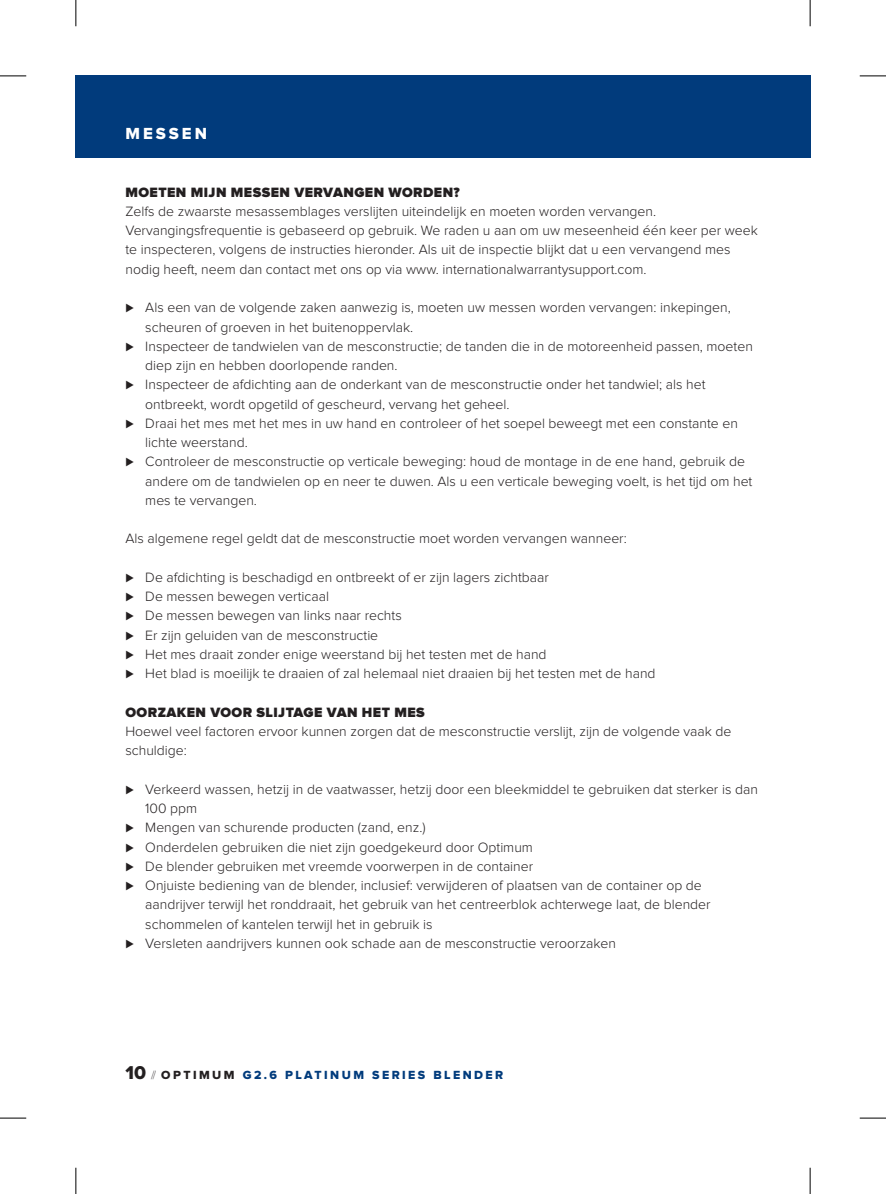
<style>
.page{position:relative;width:886px;height:1194px;background:#fff}
.page>*{position:absolute;margin:0;border:0;box-sizing:border-box;transform-origin:0 0}
.Page_Header_Right_Pa{font:16.62px "Proxima Nova Extrabld";letter-spacing:.18em;color:#fff}
.Body_no_indent_ENGLI{font:300 14px/19.2px "Proxima Nova";color:#231f20}
.Body_no_indent_ENGLI-2{font:900 14px "Proxima Nova";letter-spacing:.03em;color:#231f20}
.t1{font:12.25px "Proxima Nova Extrabld";letter-spacing:.2em;color:#013b7c}
.s1{font-size:19.25px;color:#231f20}
.s2{font-family:"Proxima Nova";font-weight:100;color:#231f20}
.s3{color:#231f20}
</style>
<div class="page">
<div style="left:76px;top:76px;width:734px;height:82px;background:#013b7c"></div>
<svg style="left:0;top:75px;width:26px;height:2px"></svg>
<svg style="left:860px;top:75px;width:26px;height:2px"></svg>
<svg style="left:0;top:1117px;width:26px;height:1px"></svg>
<svg style="left:860px;top:1117px;width:26px;height:1px"></svg>
<svg style="left:75px;top:0;width:2px;height:26px"></svg>
<svg style="left:75px;top:1167px;width:2px;height:26px"></svg>
<svg style="left:810px;top:0;width:1px;height:26px"></svg>
<svg style="left:810px;top:1167px;width:1px;height:26px"></svg>
<p class="Page_Header_Right_Pa" style="left:125px;top:126px;width:83px">MESSEN</p>
<p class="Body_no_indent_ENGLI-2" style="left:125px;top:186px;width:336px">MOETEN MIJN MESSEN VERVANGEN WORDEN?</p>
<p class="Body_no_indent_ENGLI" style="left:125px;top:202px;width:634px">Zelfs de zwaarste mesassemblages verslijten uiteindelijk en moeten worden vervangen.<br>Vervangingsfrequentie is gebaseerd op gebruik. We raden u aan om uw meseenheid één keer per week te inspecteren, volgens de instructies hieronder. Als uit de inspectie blijkt dat u een vervangend mes nodig heeft, neem dan contact met ons op via www. internationalwarrantysupport.com.</p>
<p class="Body_no_indent_ENGLI" style="left:145px;top:298px;width:587px;text-indent:-20px">⊲ Als een van de volgende zaken aanwezig is, moeten uw messen worden vervangen: inkepingen, scheuren of groeven in het buitenoppervlak.</p>
<p class="Body_no_indent_ENGLI" style="left:145px;top:337px;width:609px;text-indent:-20px">⊲ Inspecteer de tandwielen van de mesconstructie; de tanden die in de motoreenheid passen, moeten diep zijn en hebben doorlopende randen.</p>
<p class="Body_no_indent_ENGLI" style="left:145px;top:375px;width:562px;text-indent:-20px">⊲ Inspecteer de afdichting aan de onderkant van de mesconstructie onder het tandwiel; als het ontbreekt, wordt opgetild of gescheurd, vervang het geheel.</p>
<p class="Body_no_indent_ENGLI" style="left:145px;top:414px;width:594px;text-indent:-20px">⊲ Draai het mes met het mes in uw hand en controleer of het soepel beweegt met een constante en lichte weerstand.</p>
<p class="Body_no_indent_ENGLI" style="left:145px;top:452px;width:609px;text-indent:-20px">⊲ Controleer de mesconstructie op verticale beweging: houd de montage in de ene hand, gebruik de andere om de tandwielen op en neer te duwen. Als u een verticale beweging voelt, is het tijd om het mes te vervangen.</p>
<p class="Body_no_indent_ENGLI" style="left:125px;top:529px;width:503px">Als algemene regel geldt dat de mesconstructie moet worden vervangen wanneer:</p>
<p class="Body_no_indent_ENGLI" style="left:125px;top:568px;width:425px">⊲ De afdichting is beschadigd en ontbreekt of er zijn lagers zichtbaar</p>
<p class="Body_no_indent_ENGLI" style="left:125px;top:587px;width:205px">⊲ De messen bewegen verticaal</p>
<p class="Body_no_indent_ENGLI" style="left:125px;top:606px;width:278px">⊲ De messen bewegen van links naar rechts</p>
<p class="Body_no_indent_ENGLI" style="left:125px;top:626px;width:254px">⊲ Er zijn geluiden van de mesconstructie</p>
<p class="Body_no_indent_ENGLI" style="left:125px;top:645px;width:423px">⊲ Het mes draait zonder enige weerstand bij het testen met de hand</p>
<p class="Body_no_indent_ENGLI" style="left:125px;top:664px;width:532px">⊲ Het blad is moeilijk te draaien of zal helemaal niet draaien bij het testen met de hand</p>
<p class="Body_no_indent_ENGLI-2" style="left:125px;top:705px;width:301px">OORZAKEN VOOR SLIJTAGE VAN HET MES</p>
<p class="Body_no_indent_ENGLI" style="left:125px;top:722px;width:607px">Hoewel veel factoren ervoor kunnen zorgen dat de mesconstructie verslijt, zijn de volgende vaak de schuldige:</p>
<p class="Body_no_indent_ENGLI" style="left:145px;top:780px;width:614px;text-indent:-20px">⊲ Verkeerd wassen, hetzij in de vaatwasser, hetzij door een bleekmiddel te gebruiken dat sterker is dan<br>100 ppm</p>
<p class="Body_no_indent_ENGLI" style="left:125px;top:818px;width:302px">⊲ Mengen van schurende producten (zand, enz.)</p>
<p class="Body_no_indent_ENGLI" style="left:125px;top:837px;width:409px">⊲ Onderdelen gebruiken die niet zijn goedgekeurd door Optimum</p>
<p class="Body_no_indent_ENGLI" style="left:125px;top:857px;width:409px">⊲ De blender gebruiken met vreemde voorwerpen in de container</p>
<p class="Body_no_indent_ENGLI" style="left:145px;top:876px;width:567px;text-indent:-20px">⊲ Onjuiste bediening van de blender, inclusief: verwijderen of plaatsen van de container op de aandrijver terwijl het ronddraait, het gebruik van het centreerblok achterwege laat, de blender schommelen of kantelen terwijl het in gebruik is</p>
<p class="Body_no_indent_ENGLI" style="left:125px;top:934px;width:492px">⊲ Versleten aandrijvers kunnen ook schade aan de mesconstructie veroorzaken</p>
<p class="t1" style="left:125px;top:1069px;width:379px"><span class="s1">10</span> <span class="s2">//</span> <span class="s3">OPTIMUM</span> G2.6 PLATINUM SERIES BLENDER</p>
</div>
